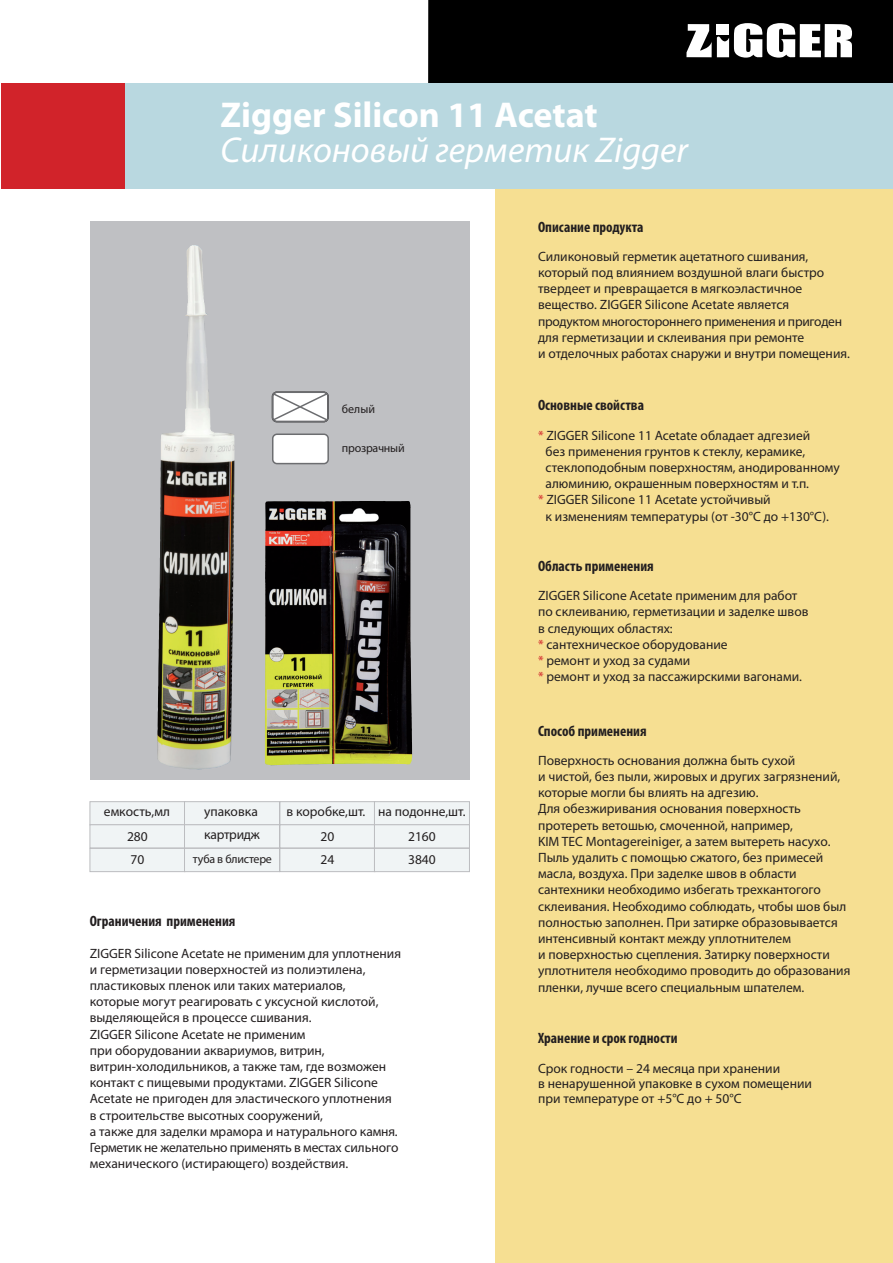
<style>
.page{position:relative;width:893px;height:1263px;background:#fff}
.page>*{position:absolute;margin:0;border:0;box-sizing:border-box;transform-origin:0 0}
.t1{font:italic 36px "Myriad Pro";color:#fff}
.t2{font:700 36px "Myriad Pro";color:#fff}
.t3{font:700 condensed 15px "Myriad Pro";color:#231f20}
.t4{font:13.5px/16.2px "Myriad Pro";color:#231f20}
.t5{font:13.5px "Myriad Pro";letter-spacing:-.02em;color:#231f20}
.t6{font:12px "Myriad Pro";letter-spacing:-.02em;color:#231f20}
.s1{color:#d1232a}
</style>
<div class="page">
<div style="left:496px;top:169px;width:397px;height:1094px;background:#f6df92"></div>
<div style="left:428px;top:0;width:465px;height:164px;background:#000"></div>
<div style="left:47px;top:83px;width:846px;height:105px;background:#b9d8e0"></div>
<div style="left:1px;top:83px;width:123px;height:105px;background:#d1232a"></div>
<svg style="left:686px;top:23px;width:166px;height:35px"></svg>
<svg style="left:90px;top:222px;width:380px;height:558px;background:#b0b0b0"></svg>
<div style="left:90px;top:801px;width:95px;height:24px;background:#f0f4f5;border:1px solid #bcbdc0"></div>
<div style="left:90px;top:824px;width:95px;height:24px;background:#f0f4f5;border:1px solid #bcbdc0"></div>
<div style="left:90px;top:848px;width:95px;height:24px;background:#f0f4f5;border:1px solid #bcbdc0"></div>
<div style="left:280px;top:801px;width:95px;height:24px;background:#f0f4f5;border:1px solid #bcbdc0"></div>
<div style="left:280px;top:824px;width:95px;height:24px;background:#f0f4f5;border:1px solid #bcbdc0"></div>
<div style="left:280px;top:848px;width:95px;height:24px;background:#f0f4f5;border:1px solid #bcbdc0"></div>
<div style="left:184px;top:801px;width:96px;height:24px;background:#f0f4f5;border:1px solid #bcbdc0"></div>
<div style="left:184px;top:824px;width:96px;height:24px;background:#f0f4f5;border:1px solid #bcbdc0"></div>
<div style="left:184px;top:848px;width:96px;height:24px;background:#f0f4f5;border:1px solid #bcbdc0"></div>
<div style="left:374px;top:801px;width:96px;height:24px;background:#f0f4f5;border:1px solid #bcbdc0"></div>
<div style="left:374px;top:824px;width:96px;height:24px;background:#f0f4f5;border:1px solid #bcbdc0"></div>
<div style="left:374px;top:848px;width:96px;height:24px;background:#f0f4f5;border:1px solid #bcbdc0"></div>
<img style="left:158px;top:246px;width:34px;height:442px">
<div style="left:273px;top:434px;width:55px;height:30px;background:#fff;border-radius:4px"></div>
<div style="left:272px;top:433px;width:57px;height:31px;border:2px solid #6c6d70;border-radius:4px"></div>
<div style="left:272px;top:391px;width:57px;height:31px;border:2px solid #6c6d70;border-radius:4px"></div>
<svg style="left:272px;top:392px;width:57px;height:30px"></svg>
<img style="left:265px;top:501px;width:118px;height:264px">
<h1 class="t2" style="left:220px;top:92px;width:379px">Zigger Silicon 11 Acetat</h1>
<h1 class="t1" style="left:220px;top:128px;width:469px">Cиликоновый герметик Zigger</h1>
<p class="t3" style="left:538px;top:218px;width:107px">Описание продукта</p>
<p class="t6" style="left:342px;top:401px;width:35px">белый</p>
<p class="t6" style="left:342px;top:440px;width:64px">прозрачный</p>
<p class="t4" style="left:104px;top:803px;width:68px">емкость,мл</p>
<p class="t4" style="left:204px;top:803px;width:55px">упаковка</p>
<p class="t4" style="left:286px;top:803px;width:181px">в коробке,шт. на подонне,шт.</p>
<p class="t4" style="left:127px;top:824px;width:22px;line-height:23.7px">280<br>70</p>
<p class="t5" style="left:204px;top:826px;width:57px">картридж</p>
<p class="t4" style="left:320px;top:824px;width:15px;line-height:23.7px">20<br>24</p>
<p class="t4" style="left:408px;top:824px;width:29px;line-height:23.7px">2160<br>3840</p>
<p class="t6" style="left:193px;top:851px;width:81px">туба в блистере</p>
<p class="t3" style="left:90px;top:911px;width:147px">Ограничения применения</p>
<p class="t4" style="left:90px;top:945px;width:313px">ZIGGER Silicone Acetate не применим для уплотнения и герметизации поверхностей из полиэтилена, пластиковых пленок или таких материалов,<br>которые могут реагировать с уксусной кислотой, выделяющейся в процессе сшивания.<br>ZIGGER Silicone Acetate не применим<br>при оборудовании аквариумов, витрин, витрин-холодильников, а также там, где возможен контакт с пищевыми продуктами. ZIGGER Silicone Acetate не пригоден для эластического уплотнения в строительстве высотных сооружений,<br>а также для заделки мрамора и натурального камня.<br>Герметик не желательно применять в местах сильного механического (истирающего) воздействия.</p>
<p class="t4" style="left:538px;top:248px;width:313px">Cиликоновый герметик ацетатного сшивания, который под влиянием воздушной влаги быстро твердеет и превращается в мягкоэластичное вещество. ZIGGER Silicone Acetate является продуктом многостороннего применения и пригоден для герметизации и склеивания при ремонте<br>и отделочных работах снаружи и внутри помещения.</p>
<p class="t3" style="left:538px;top:396px;width:107px">Основные свойства</p>
<p class="t4" style="left:538px;top:427px;width:274px"><span class="s1">*</span> ZIGGER Silicone 11 Acetate обладает адгезией</p>
<p class="t4" style="left:546px;top:443px;width:261px">без применения грунтов к стеклу, керамике,</p>
<p class="t4" style="left:546px;top:459px;width:296px">стеклоподобным поверхностям, анодированному</p>
<p class="t4" style="left:546px;top:475px;width:265px">алюминию, окрашенным поверхностям и т.п.</p>
<p class="t4" style="left:538px;top:492px;width:234px"><span class="s1">*</span> ZIGGER Silicone 11 Acetate устойчивый</p>
<p class="t4" style="left:546px;top:508px;width:285px">к изменениям температуры (от -30°C до +130°C).</p>
<p class="t3" style="left:538px;top:557px;width:117px">Область применения</p>
<p class="t4" style="left:538px;top:587px;width:272px">ZIGGER Silicone Acetate применим для работ по склеиванию, герметизации и заделке швов в следующих областях:<br><span class="s1">*</span> сантехническое оборудование<br><span class="s1">*</span> ремонт и уход за судами<br><span class="s1">*</span> ремонт и уход за пассажирскими вагонами.</p>
<p class="t3" style="left:538px;top:722px;width:110px">Способ применения</p>
<p class="t4" style="left:538px;top:752px;width:314px">Поверхность основания должна быть сухой<br>и чистой, без пыли, жировых и других загрязнений, которые могли бы влиять на адгезию.<br>Для обезжиривания основания поверхность протереть ветошью, смоченной, например,<br>KIM TEC Montagereiniger, а затем вытереть насухо.<br>Пыль удалить с помощью сжатого, без примесей масла, воздуха. При заделке швов в области сантехники необходимо избегать трехкантогого склеивания. Необходимо соблюдать, чтобы шов был полностью заполнен. При затирке образовывается интенсивный контакт между уплотнителем<br>и поверхностью сцепления. Затирку поверхности уплотнителя необходимо проводить до образования пленки, лучше всего специальным шпателем.</p>
<p class="t3" style="left:538px;top:1029px;width:141px">Хранение и срок годности</p>
<p class="t4" style="left:538px;top:1060px;width:275px;line-height:15px">Срок годности – 24 месяца при хранении<br>в ненарушенной упаковке в сухом помещении при температуре от +5°C до + 50°C</p>
</div>
